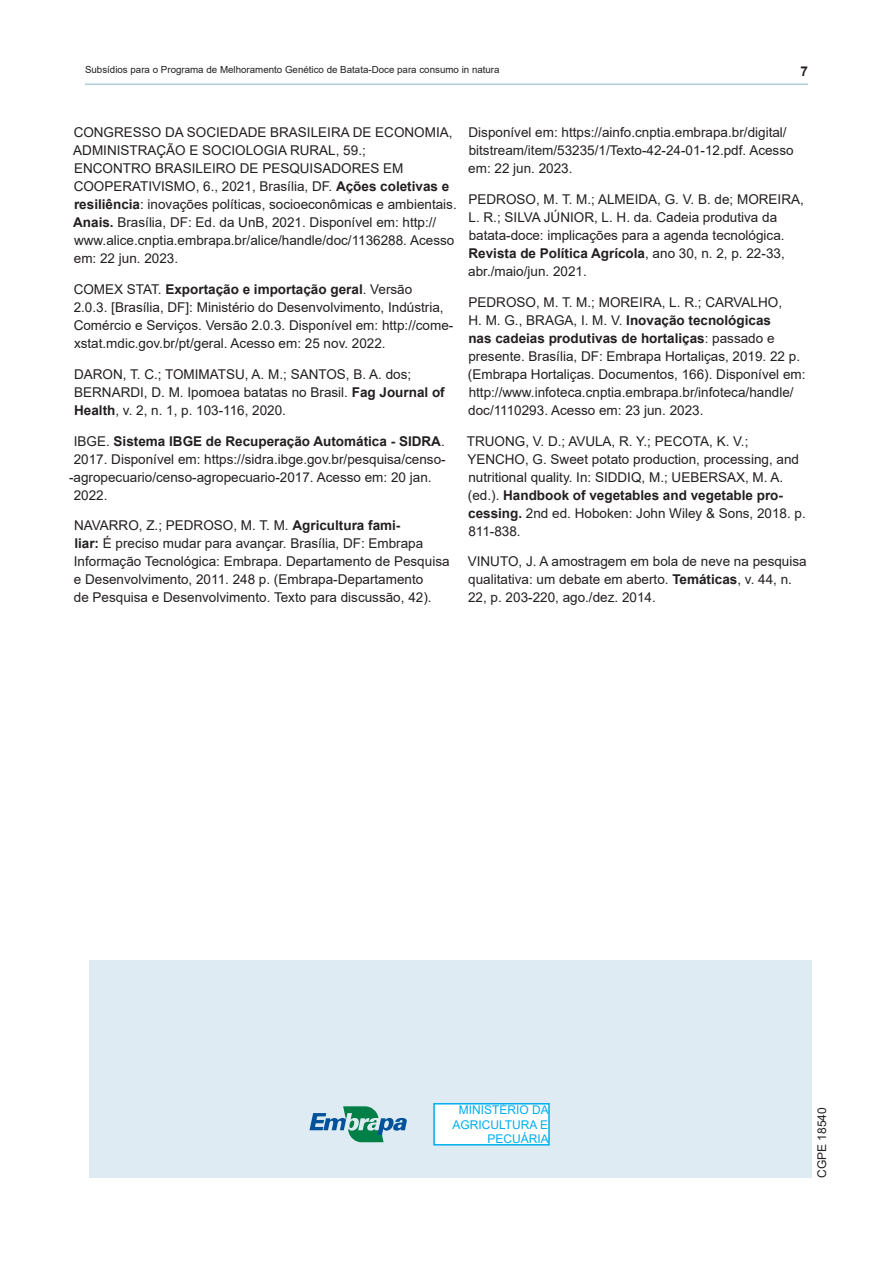
<style>
.page{position:relative;width:893px;height:1263px;background:#fff}
.page>*{position:absolute;margin:0;border:0;box-sizing:border-box;transform-origin:0 0}
.referencia{font:13.5px/18px "Arial";color:#231f20}
.referencia-2{font:700 13.5px "Arial";color:#231f20}
.t1{font:12px/14.4px "Arial";color:#00aeef;text-align:right}
.cgpe{font:12px "Arial";color:#231f20}
.t2{font:9.75px "Arial";color:#231f20}
.s1{font-weight:700}
.s2{font-weight:400}
</style>
<div class="page">
<hr style="left:85px;top:84px;width:723px;height:1px;background:#adcbdb">
<div style="left:89px;top:960px;width:723px;height:218px;background:#deebf2"></div>
<div style="left:434px;top:1104px;width:115px;height:41px;background:#fff"></div>
<div style="left:433px;top:1103px;width:117px;height:42px;border:2px solid #00aeef"></div>
<svg style="left:309px;top:1106px;width:98px;height:36px"></svg>
<p class="t2" style="left:85px;top:63px;width:416px">Subsídios para o Programa de Melhoramento Genético de Batata-Doce para consumo in natura</p>
<p class="referencia-2" style="left:800px;top:61px;width:9px">7</p>
<p class="referencia" style="left:73px;top:124px;width:385px">CONGRESSO DA SOCIEDADE BRASILEIRA DE ECONOMIA, ADMINISTRAÇÃO E SOCIOLOGIA RURAL, 59.;<br>ENCONTRO BRASILEIRO DE PESQUISADORES EM COOPERATIVISMO, 6., 2021, Brasília, DF. <span class="s1">Ações coletivas e resiliência</span>: inovações políticas, socioeconômicas e ambientais.<br><span class="s1">Anais.</span> Brasília, DF: Ed. da UnB, 2021. Disponível em: http:// www.alice.cnptia.embrapa.br/alice/handle/doc/1136288. Acesso em: 22 jun. 2023.</p>
<p class="referencia" style="left:74px;top:280px;width:381px">COMEX STAT. <span class="s1">Exportação e importação geral</span>. Versão<br>2.0.3. [Brasília, DF]: Ministério do Desenvolvimento, Indústria, Comércio e Serviços. Versão 2.0.3. Disponível em: http://come&shy;xstat.mdic.gov.br/pt/geral. Acesso em: 25 nov. 2022.</p>
<p class="referencia" style="left:74px;top:365px;width:372px">DARON, T. C.; TOMIMATSU, A. M.; SANTOS, B. A. dos;<br>BERNARDI, D. M. Ipomoea batatas no Brasil. <span class="s1">Fag Journal of<br>Health</span>, v. 2, n. 1, p. 103-116, 2020.</p>
<p class="referencia-2" style="left:74px;top:431px;width:372px"><span class="s2">IBGE.</span> Sistema IBGE de Recuperação Automática - SIDRA<span class="s2">.</span></p>
<p class="referencia" style="left:74px;top:450px;width:373px">2017. Disponível em: https://sidra.ibge.gov.br/pesquisa/censo-</p>
<p class="referencia" style="left:69px;top:468px;width:364px">-agropecuario/censo-agropecuario-2017. Acesso em: 20 jan.</p>
<p class="referencia" style="left:74px;top:486px;width:35px">2022.</p>
<p class="referencia" style="left:74px;top:517px;width:377px">NAVARRO, Z.; PEDROSO, M. T. M. <span class="s1">Agricultura fami-<br>liar:</span> É preciso mudar para avançar. Brasília, DF: Embrapa Informação Tecnológica: Embrapa. Departamento de Pesquisa e Desenvolvimento, 2011. 248 p. (Embrapa-Departamento<br>de Pesquisa e Desenvolvimento. Texto para discussão, 42).</p>
<p class="referencia" style="left:468px;top:124px;width:327px">Disponível em: https://ainfo.cnptia.embrapa.br/digital/ bitstream/item/53235/1/Texto-42-24-01-12.pdf. Acesso em: 22 jun. 2023.</p>
<p class="referencia" style="left:468px;top:190px;width:337px">PEDROSO, M. T. M.; ALMEIDA, G. V. B. de; MOREIRA, L. R.; SILVA JÚNIOR, L. H. da. Cadeia produtiva da batata-doce: implicações para a agenda tecnológica.<br><span class="s1">Revista de Política Agrícola</span>, ano 30, n. 2, p. 22-33, abr./maio/jun. 2021.</p>
<p class="referencia" style="left:468px;top:293px;width:339px">PEDROSO, M. T. M.; MOREIRA, L. R.; CARVALHO,<br>H. M. G., BRAGA, I. M. V. <span class="s1">Inovação tecnológicas<br>nas cadeias produtivas de hortaliças</span>: passado e presente. Brasília, DF: Embrapa Hortaliças, 2019. 22 p. (Embrapa Hortaliças. Documentos, 166). Disponível em: http://www.infoteca.cnptia.embrapa.br/infoteca/handle/ doc/1110293. Acesso em: 23 jun. 2023.</p>
<p class="referencia" style="left:467px;top:432px;width:341px">TRUONG, V. D.; AVULA, R. Y.; PECOTA, K. V.; YENCHO, G. Sweet potato production, processing, and nutritional quality. In: SIDDIQ, M.; UEBERSAX, M. A. (ed.). <span class="s1">Handbook of vegetables and vegetable pro&shy;cessing.</span> 2nd ed. Hoboken: John Wiley &amp; Sons, 2018. p.<br>811-838.</p>
<p class="referencia" style="left:468px;top:553px;width:340px">VINUTO, J. A amostragem em bola de neve na pesquisa qualitativa: um debate em aberto. <span class="s1">Temáticas</span>, v. 44, n.<br>22, p. 203-220, ago./dez. 2014.</p>
<p class="t1" style="left:452px;top:1103px;width:98px">MINISTÉRIO DA<br>AGRICULTURA E<br>PECUÁRIA</p>
<p class="cgpe" style="left:814px;top:1178px;width:72px;rotate:-90deg">CGPE 18540</p>
</div>
